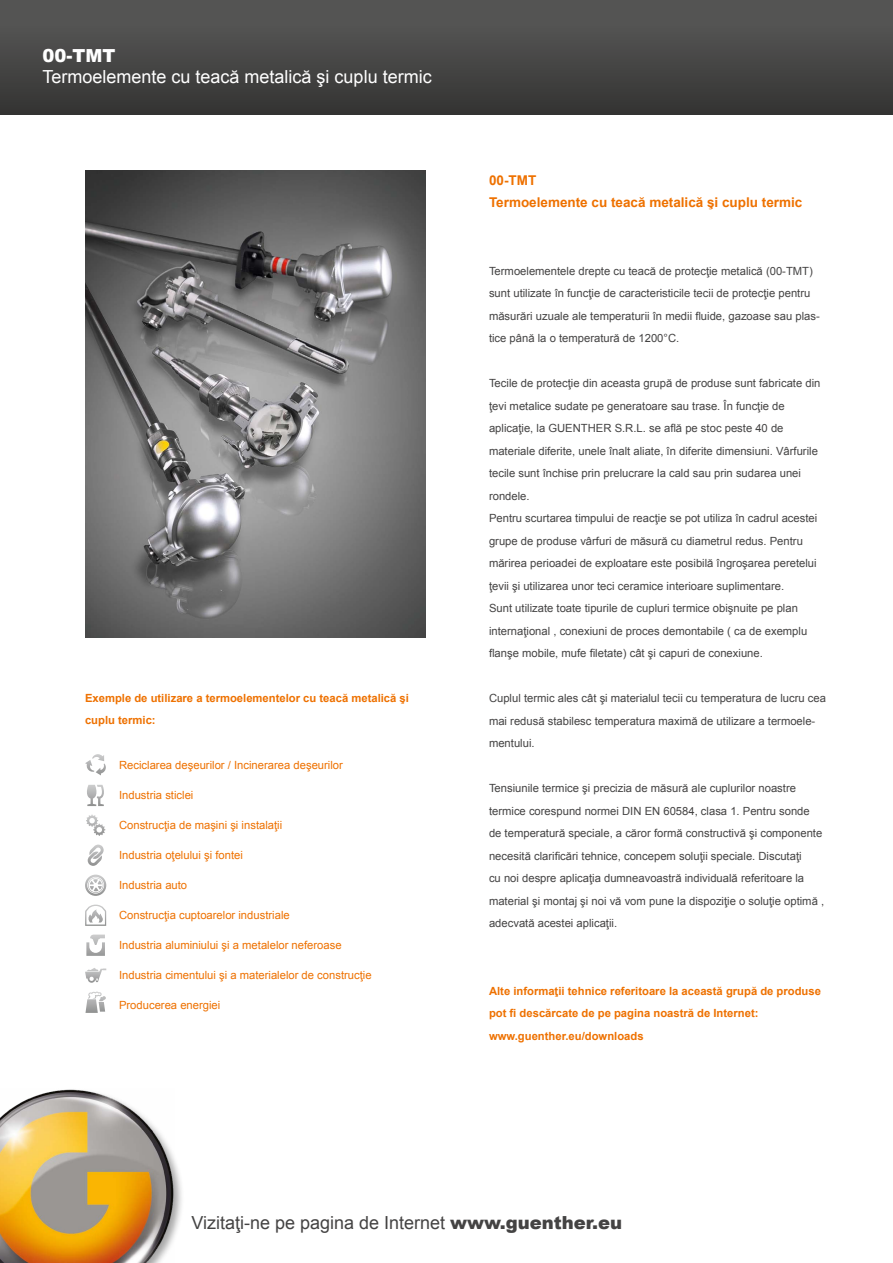
<style>
.page{position:relative;width:893px;height:1263px;background:#fff}
.page>*{position:absolute;margin:0;border:0;box-sizing:border-box;transform-origin:0 0}
.t1{font:18px "Arial";color:#444343}
.t2{font:18px "Arial";color:#fff}
.t3{font:900 18px "Arial";color:#fff}
.t4{font:700 13.5px/22.5px "Arial";color:#ee7100}
.t5{font:11.25px/22.5px "Arial";color:#444343}
.t6{font:11.25px "Arial";color:#ee7100}
.t7{font:700 11.25px/22.5px "Arial";color:#ee7100}
.s1{font-weight:900}
</style>
<div class="page">
<div style="left:0;top:1087px;width:185px;height:176px;background:#000;opacity:.35"></div>
<img style="left:0;top:1088px;width:175px;height:175px">
<img style="left:85px;top:170px;width:340px;height:468px">
<div style="left:0;top:0;width:893px;height:115px;background:linear-gradient(to bottom,#5a5a59,#353434)"></div>
<svg style="left:85px;top:905px;width:21px;height:21px"></svg>
<svg style="left:85px;top:754px;width:21px;height:21px"></svg>
<svg style="left:87px;top:785px;width:17px;height:21px"></svg>
<svg style="left:85px;top:874px;width:21px;height:22px"></svg>
<svg style="left:88px;top:844px;width:16px;height:22px"></svg>
<svg style="left:86px;top:814px;width:19px;height:22px"></svg>
<svg style="left:85px;top:992px;width:21px;height:21px"></svg>
<svg style="left:85px;top:968px;width:21px;height:15px"></svg>
<svg style="left:86px;top:934px;width:19px;height:22px"></svg>
<h1 class="t3" style="left:43px;top:42px;width:74px">00-TMT</h1>
<h1 class="t2" style="left:43px;top:65px;width:391px">Termoelemente cu teacă metalică şi cuplu termic</h1>
<p class="t7" style="left:85px;top:687px;width:325px">Exemple de utilizare a termoelementelor cu teacă metalică şi cuplu termic:</p>
<p class="t6" style="left:119px;top:758px;width:225px">Reciclarea deşeurilor / Incinerarea deşeurilor</p>
<p class="t6" style="left:119px;top:788px;width:76px">Industria sticlei</p>
<p class="t6" style="left:119px;top:818px;width:165px">Construcţia de maşini şi instalaţii</p>
<p class="t6" style="left:119px;top:848px;width:125px">Industria oţelului şi fontei</p>
<p class="t6" style="left:119px;top:878px;width:70px">Industria auto</p>
<p class="t6" style="left:119px;top:908px;width:172px">Construcţia cuptoarelor industriale</p>
<p class="t6" style="left:119px;top:938px;width:224px">Industria aluminiului şi a metalelor neferoase</p>
<p class="t6" style="left:119px;top:968px;width:254px">Industria cimentului şi a materialelor de construcţie</p>
<p class="t6" style="left:119px;top:998px;width:103px">Producerea energiei</p>
<p class="t4" style="left:489px;top:169px;width:315px">00-TMT<br>Termoelemente cu teacă metalică şi cuplu termic</p>
<p class="t5" style="left:489px;top:260px;width:332px">Termoelementele drepte cu teacă de protecţie metalică (00-TMT) sunt utilizate în funcţie de caracteristicile tecii de protecţie pentru măsurări uzuale ale temperaturii în medii fluide, gazoase sau plas&shy;tice până la o temperatură de 1200°C.</p>
<p class="t5" style="left:489px;top:372px;width:333px">Tecile de protecţie din aceasta grupă de produse sunt fabricate din ţevi metalice sudate pe generatoare sau trase. În funcţie de aplicaţie, la GUENTHER S.R.L. se află pe stoc peste 40 de materiale diferite, unele înalt aliate, în diferite dimensiuni. Vârfurile tecile sunt închise prin prelucrare la cald sau prin sudarea unei rondele.<br>Pentru scurtarea timpului de reacţie se pot utiliza în cadrul acestei grupe de produse vârfuri de măsură cu diametrul redus. Pentru mărirea perioadei de exploatare este posibilă îngroşarea peretelui ţevii şi utilizarea unor teci ceramice interioare suplimentare.<br>Sunt utilizate toate tipurile de cupluri termice obişnuite pe plan internaţional , conexiuni de proces demontabile ( ca de exemplu flanşe mobile, mufe filetate) cât şi capuri de conexiune.</p>
<p class="t5" style="left:489px;top:687px;width:338px">Cuplul termic ales cât şi materialul tecii cu temperatura de lucru cea mai redusă stabilesc temperatura maximă de utilizare a termoele&shy;mentului.</p>
<p class="t5" style="left:489px;top:777px;width:337px">Tensiunile termice şi precizia de măsură ale cuplurilor noastre termice corespund normei DIN EN 60584, clasa 1. Pentru sonde de temperatură speciale, a căror formă constructivă şi componente necesită clarificări tehnice, concepem soluţii speciale. Discutaţi<br>cu noi despre aplicaţia dumneavoastră individuală referitoare la material şi montaj şi noi vă vom pune la dispoziţie o soluţie optimă , adecvată acestei aplicaţii.</p>
<p class="t7" style="left:489px;top:980px;width:333px">Alte informaţii tehnice referitoare la această grupă de produse pot fi descărcate de pe pagina noastră de Internet: www.guenther.eu/downloads</p>
<h1 class="t1" style="left:191px;top:1211px;width:432px">Vizitaţi-ne pe pagina de Internet <span class="s1">www.guenther.eu</span></h1>
</div>
